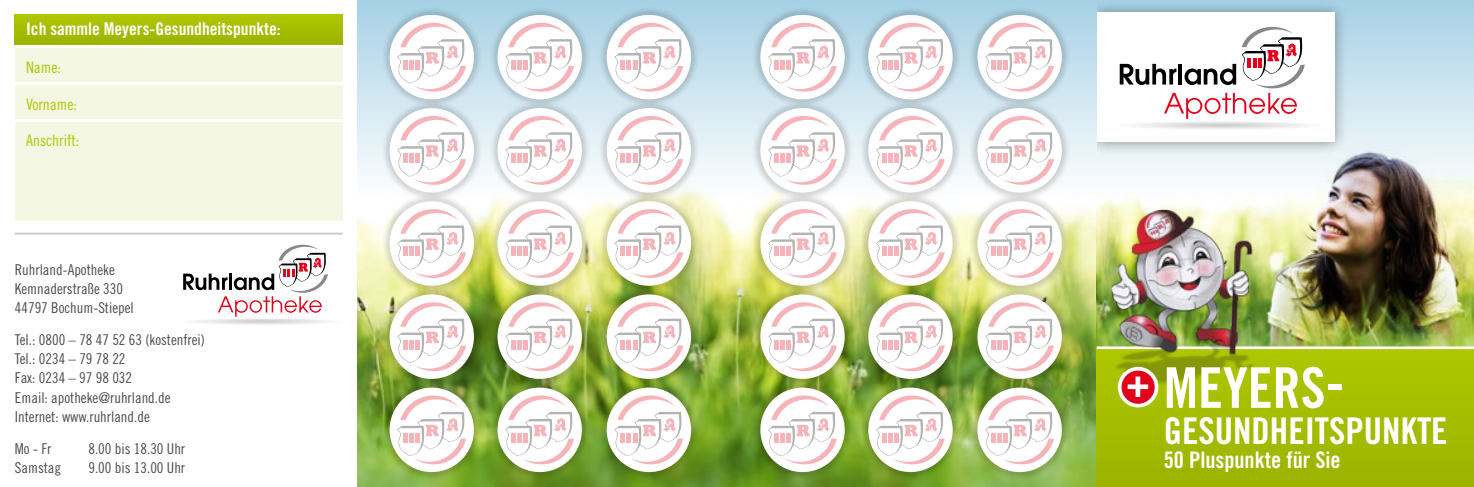
<style>
.page{position:relative;width:1474px;height:487px;background:#fff}
.page>*{position:absolute;margin:0;border:0;box-sizing:border-box;transform-origin:0 0}
.t1{font:56px "Trade Gothic Bold Cond Twenty";color:#fff}
.t2{font:700 37.45px "Trade Gothic";color:#fff}
.t3{font:36.75px "Trade Gothic Bold Cond Twenty";color:#fff}
.t4{font:22.75px "Trade Gothic Bold Cond Twenty";color:#fff}
.t5{font:17.5px "Trade Gothic Bold Cond Twenty";color:#fff}
.t6{font:15.75px "Trade Gothic Cond Eighteen";color:#afc700}
.t7{font:14.88px/19.2px "Trade Gothic Cond Eighteen";color:#4b4b4d}
</style>
<div class="page">
<img style="left:357px;top:201px;width:739px;height:285px">
<img style="left:1096px;top:201px;width:377px;height:145px">
<svg style="left:1096px;top:0;width:377px;height:201px"></svg>
<div style="left:1083px;top:0;width:265px;height:155px;background:#000;opacity:.39"></div>
<div style="left:1096px;top:13px;width:238px;height:129px;background:#fff"></div>
<svg style="left:1119px;top:26px;width:185px;height:93px"></svg>
<div style="left:1096px;top:347px;width:377px;height:139px;background:#a4bc00"></div>
<hr style="left:1096px;top:346px;width:377px;height:2px;background:#fff">
<img style="left:1103px;top:202px;width:159px;height:199px">
<div style="left:15px;top:122px;width:327px;height:98px;background:#f4f7e3"></div>
<div style="left:15px;top:48px;width:327px;height:33px;background:#f4f7e3"></div>
<div style="left:15px;top:85px;width:327px;height:34px;background:#f4f7e3"></div>
<svg style="left:183px;top:244px;width:145px;height:72px"></svg>
<hr style="left:15px;top:232px;width:327px;height:2px;background:#c6c7c8">
<div style="left:15px;top:15px;width:327px;height:29px;background:#a5bd00"></div>
<div style="left:357px;top:0;width:739px;height:201px;background:linear-gradient(to bottom,#a7d1e5,#fff)"></div>
<div style="left:488px;top:6px;width:103px;height:103px;background:#000;opacity:.16"></div>
<div style="left:497px;top:15px;width:85px;height:84px;background:#fff;border-radius:50%"></div>
<svg style="left:505px;top:23px;width:69px;height:69px"></svg>
<div style="left:380px;top:6px;width:103px;height:103px;background:#000;opacity:.16"></div>
<div style="left:389px;top:15px;width:85px;height:84px;background:#fff;border-radius:50%"></div>
<svg style="left:397px;top:23px;width:69px;height:69px"></svg>
<div style="left:597px;top:6px;width:103px;height:103px;background:#000;opacity:.16"></div>
<div style="left:606px;top:15px;width:85px;height:84px;background:#fff;border-radius:50%"></div>
<svg style="left:614px;top:23px;width:69px;height:69px"></svg>
<div style="left:488px;top:99px;width:103px;height:103px;background:#000;opacity:.16"></div>
<div style="left:497px;top:108px;width:85px;height:84px;background:#fff;border-radius:50%"></div>
<svg style="left:505px;top:116px;width:69px;height:69px"></svg>
<div style="left:380px;top:99px;width:103px;height:103px;background:#000;opacity:.16"></div>
<div style="left:389px;top:108px;width:85px;height:84px;background:#fff;border-radius:50%"></div>
<svg style="left:397px;top:116px;width:69px;height:69px"></svg>
<div style="left:597px;top:99px;width:103px;height:103px;background:#000;opacity:.16"></div>
<div style="left:606px;top:108px;width:85px;height:84px;background:#fff;border-radius:50%"></div>
<svg style="left:614px;top:116px;width:69px;height:69px"></svg>
<div style="left:488px;top:192px;width:103px;height:103px;background:#000;opacity:.16"></div>
<div style="left:497px;top:201px;width:85px;height:84px;background:#fff;border-radius:50%"></div>
<svg style="left:505px;top:209px;width:69px;height:69px"></svg>
<div style="left:380px;top:192px;width:103px;height:103px;background:#000;opacity:.16"></div>
<div style="left:389px;top:201px;width:85px;height:84px;background:#fff;border-radius:50%"></div>
<svg style="left:397px;top:209px;width:69px;height:69px"></svg>
<div style="left:597px;top:192px;width:103px;height:103px;background:#000;opacity:.16"></div>
<div style="left:606px;top:201px;width:85px;height:84px;background:#fff;border-radius:50%"></div>
<svg style="left:614px;top:209px;width:69px;height:69px"></svg>
<div style="left:488px;top:285px;width:103px;height:103px;background:#000;opacity:.16"></div>
<div style="left:497px;top:294px;width:85px;height:84px;background:#fff;border-radius:50%"></div>
<svg style="left:505px;top:302px;width:69px;height:69px"></svg>
<div style="left:380px;top:285px;width:103px;height:103px;background:#000;opacity:.16"></div>
<div style="left:389px;top:294px;width:85px;height:84px;background:#fff;border-radius:50%"></div>
<svg style="left:397px;top:302px;width:69px;height:69px"></svg>
<div style="left:597px;top:285px;width:103px;height:103px;background:#000;opacity:.16"></div>
<div style="left:606px;top:294px;width:85px;height:84px;background:#fff;border-radius:50%"></div>
<svg style="left:614px;top:302px;width:69px;height:69px"></svg>
<div style="left:488px;top:378px;width:103px;height:103px;background:#000;opacity:.16"></div>
<div style="left:497px;top:387px;width:85px;height:84px;background:#fff;border-radius:50%"></div>
<svg style="left:505px;top:395px;width:69px;height:69px"></svg>
<div style="left:380px;top:378px;width:103px;height:103px;background:#000;opacity:.16"></div>
<div style="left:389px;top:387px;width:85px;height:84px;background:#fff;border-radius:50%"></div>
<svg style="left:397px;top:395px;width:69px;height:69px"></svg>
<div style="left:597px;top:378px;width:103px;height:103px;background:#000;opacity:.16"></div>
<div style="left:606px;top:387px;width:85px;height:84px;background:#fff;border-radius:50%"></div>
<svg style="left:614px;top:395px;width:69px;height:69px"></svg>
<div style="left:1119px;top:368px;width:37px;height:37px;background:#e2001a;border-radius:50%"></div>
<div style="left:1117px;top:366px;width:41px;height:41px;border:4px solid #fff;border-radius:50%"></div>
<div style="left:859px;top:6px;width:103px;height:103px;background:#000;opacity:.16"></div>
<div style="left:868px;top:15px;width:84px;height:84px;background:#fff;border-radius:50%"></div>
<svg style="left:876px;top:23px;width:68px;height:69px"></svg>
<div style="left:751px;top:6px;width:103px;height:103px;background:#000;opacity:.16"></div>
<div style="left:760px;top:15px;width:84px;height:84px;background:#fff;border-radius:50%"></div>
<svg style="left:768px;top:23px;width:68px;height:69px"></svg>
<div style="left:968px;top:6px;width:103px;height:103px;background:#000;opacity:.16"></div>
<div style="left:977px;top:15px;width:84px;height:84px;background:#fff;border-radius:50%"></div>
<svg style="left:985px;top:23px;width:68px;height:69px"></svg>
<div style="left:859px;top:99px;width:103px;height:103px;background:#000;opacity:.16"></div>
<div style="left:868px;top:108px;width:84px;height:84px;background:#fff;border-radius:50%"></div>
<svg style="left:876px;top:116px;width:68px;height:69px"></svg>
<div style="left:751px;top:99px;width:103px;height:103px;background:#000;opacity:.16"></div>
<div style="left:760px;top:108px;width:84px;height:84px;background:#fff;border-radius:50%"></div>
<svg style="left:768px;top:116px;width:68px;height:69px"></svg>
<div style="left:968px;top:99px;width:103px;height:103px;background:#000;opacity:.16"></div>
<div style="left:977px;top:108px;width:84px;height:84px;background:#fff;border-radius:50%"></div>
<svg style="left:985px;top:116px;width:68px;height:69px"></svg>
<div style="left:859px;top:192px;width:103px;height:103px;background:#000;opacity:.16"></div>
<div style="left:868px;top:201px;width:84px;height:84px;background:#fff;border-radius:50%"></div>
<svg style="left:876px;top:209px;width:68px;height:69px"></svg>
<div style="left:751px;top:192px;width:103px;height:103px;background:#000;opacity:.16"></div>
<div style="left:760px;top:201px;width:84px;height:84px;background:#fff;border-radius:50%"></div>
<svg style="left:768px;top:209px;width:68px;height:69px"></svg>
<div style="left:968px;top:192px;width:103px;height:103px;background:#000;opacity:.16"></div>
<div style="left:977px;top:201px;width:84px;height:84px;background:#fff;border-radius:50%"></div>
<svg style="left:985px;top:209px;width:68px;height:69px"></svg>
<div style="left:859px;top:285px;width:103px;height:103px;background:#000;opacity:.16"></div>
<div style="left:868px;top:294px;width:84px;height:84px;background:#fff;border-radius:50%"></div>
<svg style="left:876px;top:302px;width:68px;height:69px"></svg>
<div style="left:751px;top:285px;width:103px;height:103px;background:#000;opacity:.16"></div>
<div style="left:760px;top:294px;width:84px;height:84px;background:#fff;border-radius:50%"></div>
<svg style="left:768px;top:302px;width:68px;height:69px"></svg>
<div style="left:968px;top:285px;width:103px;height:103px;background:#000;opacity:.16"></div>
<div style="left:977px;top:294px;width:84px;height:84px;background:#fff;border-radius:50%"></div>
<svg style="left:985px;top:302px;width:68px;height:69px"></svg>
<div style="left:859px;top:378px;width:103px;height:103px;background:#000;opacity:.16"></div>
<div style="left:868px;top:387px;width:84px;height:84px;background:#fff;border-radius:50%"></div>
<svg style="left:876px;top:395px;width:68px;height:69px"></svg>
<div style="left:751px;top:378px;width:103px;height:103px;background:#000;opacity:.16"></div>
<div style="left:760px;top:387px;width:84px;height:84px;background:#fff;border-radius:50%"></div>
<svg style="left:768px;top:395px;width:68px;height:69px"></svg>
<div style="left:968px;top:378px;width:103px;height:103px;background:#000;opacity:.16"></div>
<div style="left:977px;top:387px;width:84px;height:84px;background:#fff;border-radius:50%"></div>
<svg style="left:985px;top:395px;width:68px;height:69px"></svg>
<p class="t5" style="left:26px;top:18px;width:256px">Ich sammle Meyers-Gesundheitspunkte:</p>
<p class="t6" style="left:26px;top:58px;width:36px">Name:</p>
<p class="t6" style="left:26px;top:94px;width:53px">Vorname:</p>
<p class="t6" style="left:26px;top:131px;width:55px">Anschrift:</p>
<p class="t7" style="left:15px;top:259px;width:120px">Ruhrland-Apotheke<br>Kemnaderstraße 330<br>44797 Bochum-Stiepel</p>
<p class="t7" style="left:15px;top:329px;width:191px">Tel.: 0800 – 78 47 52 63 (kostenfrei)<br>Tel.: 0234 – 79 78 22<br>Fax: 0234 – 97 98 032<br>Email: apotheke@ruhrland.de<br>Internet: www.ruhrland.de</p>
<p class="t7" style="left:15px;top:438px;width:38px">Mo - Fr</p>
<p class="t7" style="left:88px;top:438px;width:98px">8.00 bis 18.30 Uhr</p>
<p class="t7" style="left:15px;top:457px;width:48px">Samstag</p>
<p class="t7" style="left:88px;top:457px;width:98px">9.00 bis 13.00 Uhr</p>
<h2 class="t2" style="left:1126px;top:360px;width:24px">+</h2>
<h1 class="t1" style="left:1163px;top:353px;width:182px">Meyers-</h1>
<h3 class="t3" style="left:1163px;top:407px;width:285px">Gesundheitspunkte</h3>
<h3 class="t4" style="left:1163px;top:445px;width:178px">50 Pluspunkte für Sie</h3>
</div>
